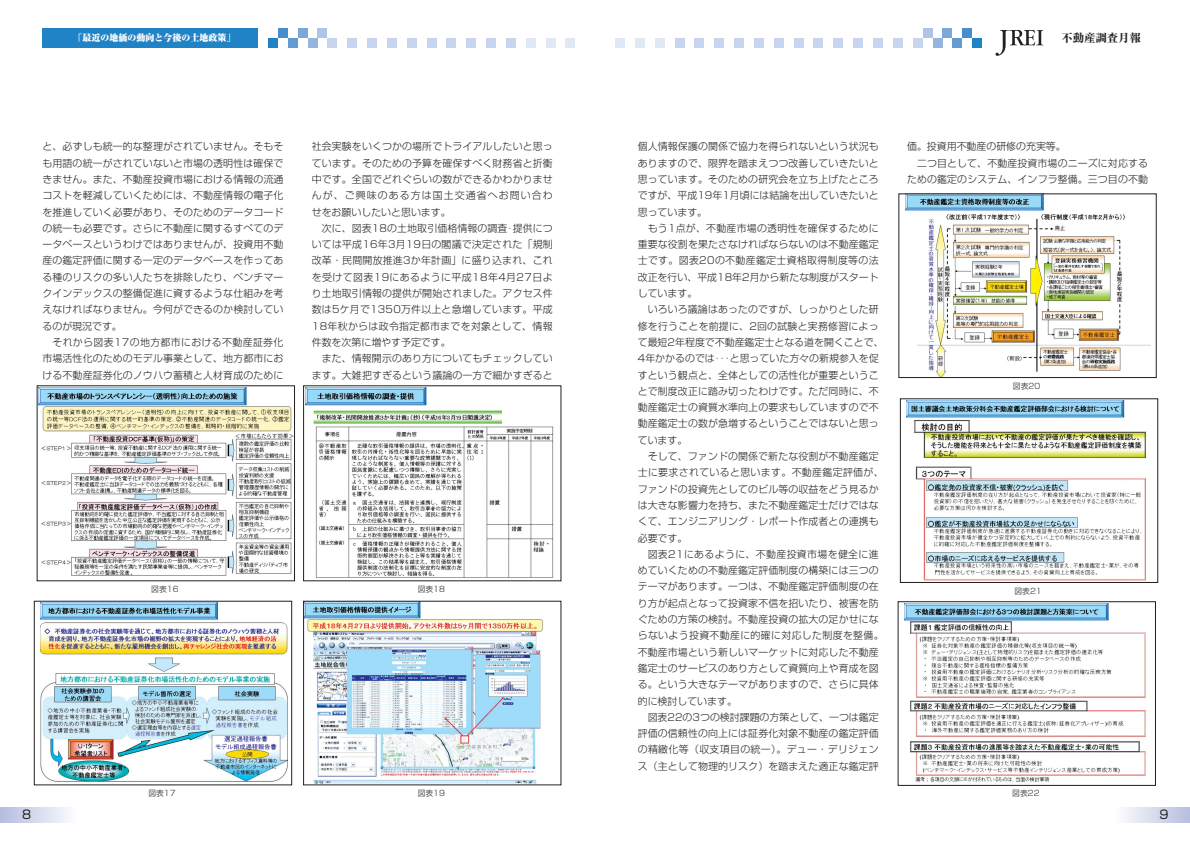
<style>
.page{position:relative;width:1190px;height:841px;background:#fff}
.page>*{position:absolute;margin:0;border:0;box-sizing:border-box;transform-origin:0 0}
.t1{font:12px "Shin Go";color:#231f20}
.t2{font:800 11.3px "Ryumin";color:#231f20}
.t3{font:300 9.9px/16.3px "Shin Go";letter-spacing:.015em;color:#231f20;text-align:justify}
.t4{font:900 9px "Ryumin";color:#fff}
.t5{font:300 7.8px "Shin Go";color:#231f20}
</style>
<div class="page">
<svg style="left:0;top:808px;width:67px;height:14px"></svg>
<svg style="left:1125px;top:808px;width:65px;height:14px"></svg>
<div style="left:43px;top:28px;width:215px;height:20px;background:#2083c6"></div>
<div style="left:347px;top:38px;width:10px;height:10px;background:#c7d5ee"></div>
<svg style="left:996px;top:30px;width:47px;height:26px"></svg>
<div style="left:268px;top:38px;width:10px;height:10px;background:#2083c6"></div>
<div style="left:278px;top:28px;width:10px;height:10px;background:#488ecc"></div>
<div style="left:288px;top:38px;width:10px;height:10px;background:#649ad2"></div>
<div style="left:298px;top:28px;width:10px;height:10px;background:#7ca7d8"></div>
<div style="left:308px;top:38px;width:9px;height:10px;background:#95b5df"></div>
<div style="left:317px;top:28px;width:10px;height:10px;background:#aec5e7"></div>
<div style="left:327px;top:38px;width:10px;height:10px;background:#c7d5ee"></div>
<div style="left:893px;top:38px;width:10px;height:10px;background:#c7d5ee"></div>
<div style="left:913px;top:38px;width:10px;height:10px;background:#c7d5ee"></div>
<div style="left:923px;top:28px;width:10px;height:10px;background:#aec5e7"></div>
<div style="left:933px;top:38px;width:10px;height:10px;background:#95b5df"></div>
<div style="left:943px;top:28px;width:9px;height:10px;background:#7ca7d8"></div>
<div style="left:952px;top:38px;width:10px;height:10px;background:#649ad2"></div>
<div style="left:962px;top:28px;width:10px;height:10px;background:#488ecc"></div>
<div style="left:972px;top:38px;width:10px;height:10px;background:#2083c6"></div>
<div style="left:367px;top:38px;width:10px;height:10px;background:#c7d5ee"></div>
<div style="left:387px;top:38px;width:10px;height:10px;background:#c7d5ee"></div>
<div style="left:407px;top:38px;width:10px;height:10px;background:#c7d5ee"></div>
<div style="left:427px;top:38px;width:10px;height:10px;background:#c7d5ee"></div>
<div style="left:446px;top:38px;width:10px;height:10px;background:#c7d5ee"></div>
<div style="left:466px;top:38px;width:10px;height:10px;background:#c7d5ee"></div>
<div style="left:486px;top:38px;width:10px;height:10px;background:#c7d5ee"></div>
<div style="left:506px;top:38px;width:10px;height:10px;background:#c7d5ee"></div>
<div style="left:526px;top:38px;width:10px;height:10px;background:#e1e8f5"></div>
<div style="left:546px;top:38px;width:10px;height:10px;background:#e1e8f5"></div>
<div style="left:566px;top:38px;width:9px;height:10px;background:#e1e8f5"></div>
<div style="left:873px;top:38px;width:10px;height:10px;background:#c7d5ee"></div>
<div style="left:853px;top:38px;width:10px;height:10px;background:#c7d5ee"></div>
<div style="left:833px;top:38px;width:10px;height:10px;background:#c7d5ee"></div>
<div style="left:814px;top:38px;width:9px;height:10px;background:#c7d5ee"></div>
<div style="left:794px;top:38px;width:10px;height:10px;background:#c7d5ee"></div>
<div style="left:774px;top:38px;width:10px;height:10px;background:#c7d5ee"></div>
<div style="left:754px;top:38px;width:10px;height:10px;background:#c7d5ee"></div>
<div style="left:734px;top:38px;width:10px;height:10px;background:#c7d5ee"></div>
<div style="left:714px;top:38px;width:10px;height:10px;background:#c7d5ee"></div>
<div style="left:694px;top:38px;width:10px;height:10px;background:#c7d5ee"></div>
<div style="left:675px;top:38px;width:10px;height:10px;background:#c7d5ee"></div>
<div style="left:655px;top:38px;width:10px;height:10px;background:#e1e8f5"></div>
<div style="left:635px;top:38px;width:10px;height:10px;background:#e1e8f5"></div>
<div style="left:615px;top:38px;width:10px;height:10px;background:#e1e8f5"></div>
<img style="left:40px;top:603px;width:248px;height:179px">
<div style="left:34px;top:601px;width:258px;height:184px;border:1px solid #231f20"></div>
<img style="left:305px;top:603px;width:238px;height:180px">
<div style="left:303px;top:601px;width:258px;height:184px;border:1px solid #231f20"></div>
<img style="left:39px;top:388px;width:254px;height:188px">
<img style="left:306px;top:388px;width:248px;height:190px">
<img style="left:904px;top:604px;width:242px;height:178px">
<div style="left:898px;top:601px;width:258px;height:185px;border:1px solid #231f20"></div>
<img style="left:905px;top:196px;width:245px;height:180px">
<div style="left:899px;top:194px;width:258px;height:184px;border:1px solid #231f20"></div>
<img style="left:907px;top:401px;width:239px;height:180px">
<div style="left:900px;top:399px;width:258px;height:184px;border:1px solid #231f20"></div>
<p class="t4" style="left:73px;top:35px;width:163px">「最近の地価の動向と今後の土地政策」</p>
<p class="t2" style="left:1062px;top:34px;width:81px">不動産調査月報</p>
<p class="t3" style="left:43px;top:140px;width:242px">と、必ずしも統一的な整理がされていません。そもそも用語の統一がされていないと市場の透明性は確保できません。また、不動産投資市場における情報の流通コストを軽減していくためには、不動産情報の電子化を推進していく必要があり、そのためのデータコードの統一も必要です。さらに不動産に関するすべてのデータベースというわけではありませんが、投資用不動産の鑑定評価に関する一定のデータベースを作ってある種のリスクの多い人たちを排除したり、ベンチマークインデックスの整備促進に資するような仕組みを考えなければなりません。今何ができるのか検討しているのが現況です。</p>
<p class="t3" style="left:43px;top:335px;width:242px;text-indent:10px">それから図表17の地方都市における不動産証券化市場活性化のためのモデル事業として、地方都市における不動産証券化のノウハウ蓄積と人材育成のために</p>
<p class="t3" style="left:312px;top:140px;width:242px">社会実験をいくつかの場所でトライアルしたいと思っています。そのための予算を確保すべく財務省と折衝中です。全国でどれぐらいの数ができるかわかりませんが、ご興味のある方は国土交通省へお問い合わせをお願いしたいと思います。</p>
<p class="t3" style="left:312px;top:221px;width:242px;text-indent:10px">次に、図表18の土地取引価格情報の調査･提供については平成16年3月19日の閣議で決定された「規制改革・民間開放推進3か年計画」に盛り込まれ、これを受けて図表19にあるように平成18年4月27日より土地取引情報の提供が開始されました。アクセス件数は5ケ月で1350万件以上と急増しています。平成18年秋からは政令指定都市までを対象として、情報件数を次第に増やす予定です。</p>
<p class="t3" style="left:312px;top:352px;width:242px;text-align:right">また、情報開示のあり方についてもチェックしています。大雑把すぎるという議論の一方で細かすぎると</p>
<p class="t5" style="left:151px;top:587px;width:29px">図表16</p>
<p class="t5" style="left:418px;top:587px;width:29px">図表18</p>
<p class="t5" style="left:148px;top:790px;width:29px">図表17</p>
<p class="t5" style="left:418px;top:790px;width:29px">図表19</p>
<p class="t3" style="left:638px;top:140px;width:242px">個人情報保護の関係で協力を得られないという状況もありますので、限界を踏まえつつ改善していきたいと思っています。そのための研究会を立ち上げたところですが、平成19年1月頃には結論を出していきたいと思っています。</p>
<p class="t3" style="left:638px;top:221px;width:242px;text-indent:10px">もう1点が、不動産市場の透明性を確保するために重要な役割を果たさなければならないのは不動産鑑定士です。図表20の不動産鑑定士資格取得制度等の法改正を行い、平成18年2月から新たな制度がスタートしています。</p>
<p class="t3" style="left:638px;top:303px;width:247px;text-align:left;text-indent:10px">いろいろ議論はあったのですが、しっかりとした研修を行うことを前提に、2回の試験と実務修習によって最短2年程度で不動産鑑定士となる道を開くことで、<br>4年かかるのでは･･･と思っていた方々の新規参入を促すという観点と、全体としての活性化が重要ということで制度改正に踏み切ったわけです。ただ同時に、不動産鑑定士の資質水準向上の要求もしていますので不動産鑑定士の数が急増するということではないと思っています。</p>
<p class="t3" style="left:638px;top:449px;width:247px;text-align:left;text-indent:10px">そして、ファンドの関係で新たな役割が不動産鑑定士に要求されていると思います。不動産鑑定評価が、ファンドの投資先としてのビル等の収益をどう見るかは大きな影響力を持ち、また不動産鑑定士だけではなくて、エンジニアリング・レポート作成者との連携も必要です。</p>
<p class="t3" style="left:638px;top:547px;width:247px;text-align:left;text-indent:10px">図表21にあるように、不動産投資市場を健全に進めていくための不動産鑑定評価制度の構築には三つのテーマがあります。一つは、不動産鑑定評価制度の在り方が起点となって投資家不信を招いたり、被害を防ぐための方策の検討。不動産投資の拡大の足かせにならないよう投資不動産に的確に対応した制度を整備。不動産市場という新しいマーケットに対応した不動産鑑定士のサービスのあり方として資質向上や育成を図る。という大きなテーマがありますので、さらに具体的に検討しています。</p>
<p class="t3" style="left:638px;top:710px;width:242px;text-indent:10px">図表22の3つの検討課題の方策として、一つは鑑定評価の信頼性の向上には証券化対象不動産の鑑定評価の精緻化等（収支項目の統一）。デュー・デリジェンス（主として物理的リスク）を踏まえた適正な鑑定評</p>
<p class="t3" style="left:907px;top:140px;width:160px">価。投資用不動産の研修の充実等。</p>
<p class="t3" style="left:917px;top:156px;width:233px">二つ目として、不動産投資市場のニーズに対応する</p>
<p class="t3" style="left:907px;top:172px;width:242px">ための鑑定のシステム、インフラ整備。三つ目の不動</p>
<p class="t5" style="left:1013px;top:383px;width:29px">図表20</p>
<p class="t5" style="left:1014px;top:588px;width:29px">図表21</p>
<p class="t5" style="left:1012px;top:791px;width:29px">図表22</p>
<p class="t1" style="left:22px;top:810px;width:11px">8</p>
<p class="t1" style="left:1159px;top:810px;width:11px">9</p>
</div>
